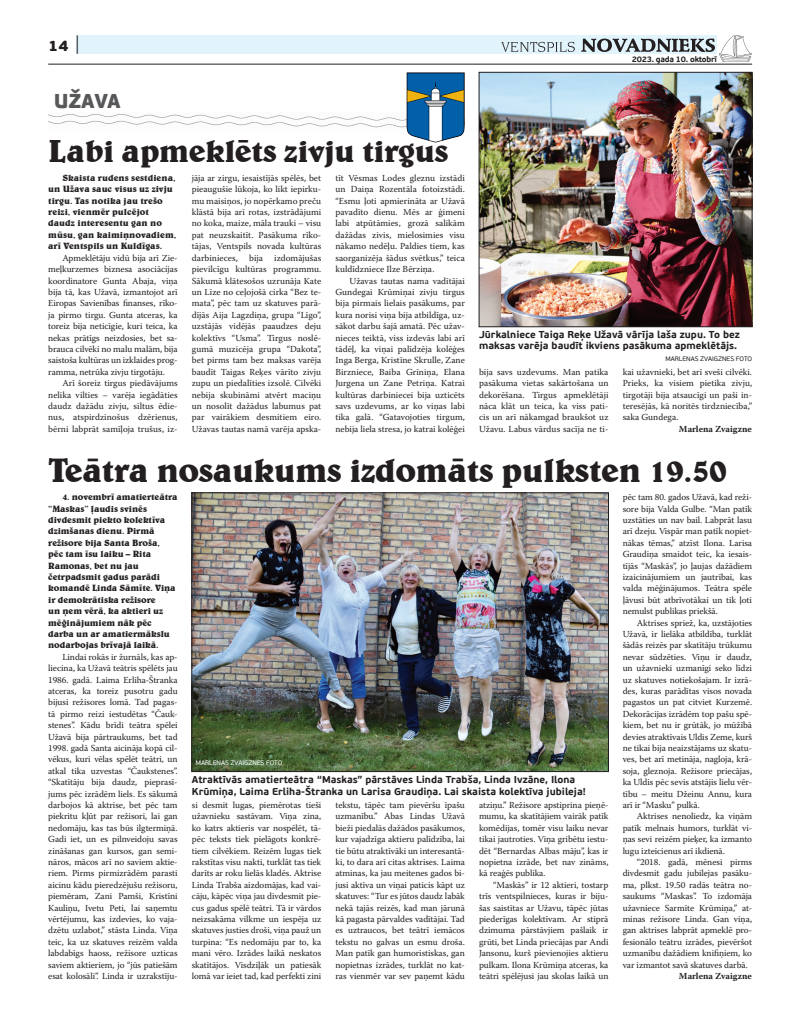
<style>
.page{position:relative;width:789px;height:1015px;background:#fff}
.page>*{position:absolute;margin:0;border:0;box-sizing:border-box;transform-origin:0 0}
.t1{font:700 34px "Belwe TL";letter-spacing:-.02em;color:#231f20}
.t2{font:700 32px "Belwe TL";letter-spacing:-.02em;color:#231f20}
.t3{font:900 20px "PF Beau Sans Pro";letter-spacing:-.01em;color:#57585a}
.t4{font:900 15px "PF Beau Sans Pro";color:#231f20}
.t5{font:700 10px/11.4px "PF Beau Sans Pro";color:#231f20}
.t6{font:9.2px/11.4px "Warnock Pro";letter-spacing:-.005em;color:#231f20;text-align:justify}
.t7{font:700 9.2px/11.4px "Belwe TL";letter-spacing:-.01em;color:#231f20}
.t8{font:700 9.2px "Warnock Pro";color:#231f20}
.t9{font:700 8px "PF Beau Sans Pro";letter-spacing:-.03em;color:#231f20}
.t10{font:6.5px "PF Beau Sans Pro";color:#231f20}
.t11{font:6.5px "PF Beau Sans Pro";color:#fff}
.s1{font-weight:100;font-size:20px}
</style>
<div class="page">
<div style="left:77px;top:35px;width:639px;height:19px;background:#e1f4fc"></div>
<hr style="left:48px;top:64px;width:703px;height:1px;background:#231f20">
<img style="left:719px;top:35px;width:32px;height:27px">
<svg style="left:581px;top:39px;width:133px;height:13px"></svg>
<svg style="left:501px;top:42px;width:73px;height:10px"></svg>
<img style="left:48px;top:114px;width:357px;height:14px">
<img style="left:193px;top:495px;width:413px;height:275px">
<div style="left:191px;top:493px;width:417px;height:279px;border:1px solid #231f20"></div>
<img style="left:480px;top:74px;width:269px;height:251px">
<div style="left:478px;top:72px;width:273px;height:255px;border:1px solid #231f20"></div>
<img style="left:405px;top:72px;width:60px;height:71px">
<h3 class="t4" style="left:48px;top:36px;width:33px">14 <span class="s1">|</span></h3>
<h3 class="t3" style="left:54px;top:88px;width:68px">UŽAVA</h3>
<h2 class="t2" style="left:48px;top:131px;width:401px">Labi apmeklēts zivju tirgus</h2>
<p class="t7" style="left:48px;top:172px;width:129px;text-indent:14px">Skaista rudens sestdiena, un Užava sauc visus uz zivju tirgu. Tas notika jau trešo reizi, vienmēr pulcējot daudz interesentu gan no mūsu, gan kaimiņnovadiem, arī Ventspils un Kuldīgas.</p>
<p class="t6" style="left:48px;top:252px;width:131px;text-indent:14px">Apmeklētāju vidū bija arī Zie&shy;meļkurzemes biznesa asociācijas koordinatore Gunta Abaja, viņa bija tā, kas Užavā, izmantojot arī Eiropas Savienības finanses, rīko&shy;ja pirmo tirgu. Gunta atceras, ka toreiz bija neticīgie, kuri teica, ka nekas prātīgs neizdosies, bet sa&shy;brauca cilvēki no malu malām, bija saistoša kultūras un izklaides prog&shy;ramma, netrūka zivju tirgotāju.</p>
<p class="t6" style="left:48px;top:377px;width:131px;text-indent:14px">Arī šoreiz tirgus piedāvājums nelika vilties – varēja iegādāties daudz dažādu zivju, siltus ēdie&shy;nus, atspirdzinošus dzērienus, bērni labprāt samīļoja trušus, iz-</p>
<p class="t6" style="left:192px;top:172px;width:131px">jāja ar zirgu, iesaistījās spēlēs, bet pieaugušie lūkoja, ko likt iepirku&shy;mu maisiņos, jo nopērkamo preču klāstā bija arī rotas, izstrādājumi no koka, maize, māla trauki – visu pat neuzskaitīt. Pasākuma rīko&shy;tājas, Ventspils novada kultūras darbinieces, bija izdomājušas pievilcīgu kultūras programmu.<br>Sākumā klātesošos uzrunāja Kate un Līze no ceļojošā cirka “Bez te&shy;mata”, pēc tam uz skatuves parā&shy;dījās Aija Lagzdiņa, grupa “Līgo”, uzstājās vidējās paaudzes deju kolektīvs “Usma”. Tirgus noslē&shy;gumā muzicēja grupa “Dakota”, bet pirms tam bez maksas varēja baudīt Taigas Reķes vārīto zivju zupu un piedalīties izsolē. Cilvēki nebija skubināmi atvērt maciņu un nosolīt dažādus labumus pat par vairākiem desmitiem eiro.<br>Užavas tautas namā varēja apska-</p>
<p class="t6" style="left:335px;top:172px;width:131px">tīt Vēsmas Lodes gleznu izstādi un Daiņa Rozentāla fotoizstādi. “Esmu ļoti apmierināta ar Užavā pavadīto dienu. Mēs ar ģimeni labi atpūtāmies, grozā salikām dažādas zivis, mielosimies visu nākamo nedēļu. Paldies tiem, kas saorganizēja šādus svētkus,” teica kuldīdzniece Ilze Bērziņa.</p>
<p class="t6" style="left:335px;top:275px;width:131px;text-indent:14px">Užavas tautas nama vadītājai Gundegai Krūmiņai zivju tirgus bija pirmais lielais pasākums, par kura norisi viņa bija atbildīga, uz&shy;sākot darbu šajā amatā. Pēc užav&shy;nieces teiktā, viss izdevās labi arī tādēļ, ka viņai palīdzēja kolēģes Inga Berga, Kristīne Skrulle, Zane Birzniece, Baiba Grīniņa, Elana Jurgena un Zane Petriņa. Katrai kultūras darbiniecei bija uzticēts savs uzdevums, ar ko viņas labi tika galā. “Gatavojoties tirgum, nebija liela stresa, jo katrai kolēģei</p>
<p class="t9" style="left:631px;top:54px;width:87px">2023. gada 10. oktobrī</p>
<p class="t5" style="left:478px;top:329px;width:262px">Jūrkalniece Taiga Reķe Užavā vārīja laša zupu. To bez maksas varēja baudīt ikviens pasākuma apmeklētājs.</p>
<p class="t10" style="left:665px;top:355px;width:88px">MARLENAS ZVAIGZNES FOTO</p>
<p class="t6" style="left:478px;top:366px;width:131px">bija savs uzdevums. Man patika pasākuma vietas sakārtošana un dekorēšana. Tirgus apmeklētāji nāca klāt un teica, ka viss pati&shy;cis un arī nākamgad braukšot uz Užavu. Labus vārdus sacīja ne ti-</p>
<p class="t6" style="left:622px;top:366px;width:131px">kai užavnieki, bet arī sveši cilvēki.<br>Prieks, ka visiem pietika zivju, tirgotāji bija atsaucīgi un paši in&shy;teresējās, kā noritēs tirdzniecība,” saka Gundega.</p>
<p class="t8" style="left:678px;top:423px;width:75px">Marlena Zvaigzne</p>
<h1 class="t1" style="left:48px;top:449px;width:679px">Teātra nosaukums izdomāts pulksten 19.50</h1>
<p class="t7" style="left:48px;top:491px;width:131px;text-indent:14px">4. novembrī amatierteātra “Maskas” ļaudis svinēs divdesmit piekto kolektīva dzimšanas dienu. Pirmā režisore bija Santa Broša,<br>pēc tam īsu laiku – Rita<br>Ramonas, bet nu jau četrpadsmit gadus parādi komandē Linda Sāmīte. Viņa ir demokrātiska režisore<br>un ņem vērā, ka aktieri uz mēģinājumiem nāk pēc darba un ar amatiermākslu nodarbojas brīvajā laikā.</p>
<p class="t6" style="left:48px;top:651px;width:131px;text-indent:14px">Lindai rokās ir žurnāls, kas ap&shy;liecina, ka Užavā teātris spēlēts jau 1986. gadā. Laima Erliha-Štranka atceras, ka toreiz pusotru gadu bijusi režisores lomā. Tad pagas&shy;tā pirmo reizi iestudētas “Čauk&shy;stenes”. Kādu brīdi teātra spēlei Užavā bija pārtraukums, bet tad 1998. gadā Santa aicināja kopā cil&shy;vēkus, kuri vēlas spēlēt teātri, un atkal tika uzvestas “Čaukstenes”. “Skatītāju bija daudz, pieprasī&shy;jums pēc izrādēm liels. Es sākumā darbojos kā aktrise, bet pēc tam piekritu kļūt par režisori, lai gan nedomāju, kas tas būs ilgtermiņā.<br>Gadi iet, un es pilnveidoju savas zināšanas gan kursos, gan semi&shy;nāros, mācos arī no saviem aktie&shy;riem. Pirms pirmizrādēm parasti aicinu kādu pieredzējušu režisoru, piemēram, Zani Pamši, Kristīni Kauliņu, Ivetu Peti, lai saņemtu vērtējumu, kas izdevies, ko vaja&shy;dzētu uzlabot,” stāsta Linda. Viņa teic, ka uz skatuves reizēm valda labdabīgs haoss, režisore uzticas saviem aktieriem, jo “jūs patiešām esat kolosāli”. Linda ir uzrakstīju-</p>
<p class="t11" style="left:196px;top:759px;width:88px">MARLENAS ZVAIGZNES FOTO</p>
<p class="t5" style="left:192px;top:774px;width:395px">Atraktīvās amatierteātra “Maskas” pārstāves Linda Trabša, Linda Ivzāne, Ilona<br>Krūmiņa, Laima Erliha-Štranka un Larisa Graudiņa. Lai skaista kolektīva jubileja!</p>
<p class="t6" style="left:192px;top:799px;width:131px">si desmit lugas, piemērotas tieši užavnieku sastāvam. Viņa zina, ko katrs aktieris var nospēlēt, tā&shy;pēc teksts tiek pielāgots konkrē&shy;tiem cilvēkiem. Reizēm lugas tiek rakstītas visu nakti, turklāt tas tiek darīts ar roku lielās kladēs. Aktrise Linda Trabša aizdomājas, kad vai&shy;cāju, kāpēc viņa jau divdesmit pie&shy;cus gadus spēlē teātri. Tā ir vārdos neizsakāma vilkme un iespēja uz skatuves justies droši, viņa pauž un turpina: “Es nedomāju par to, ka mani vēro. Izrādes laikā neskatos skatītājos. Visdziļāk un patiesāk lomā var ieiet tad, kad perfekti zini</p>
<p class="t6" style="left:335px;top:799px;width:131px">tekstu, tāpēc tam pievēršu īpašu uzmanību.” Abas Lindas Užavā bieži piedalās dažādos pasākumos, kur vajadzīga aktieru palīdzība, lai tie būtu atraktīvāki un interesantā&shy;ki, to dara arī citas aktrises. Laima atminas, ka jau meitenes gados bi&shy;jusi aktīva un viņai paticis kāpt uz skatuves: “Tur es jūtos daudz labāk nekā tajās reizēs, kad man jārunā kā pagasta pārvaldes vadītājai. Tad es uztraucos, bet teātrī iemācos tekstu no galvas un esmu droša.<br>Man patīk gan humoristiskas, gan nopietnas izrādes, turklāt no kat&shy;ras vienmēr var sev paņemt kādu</p>
<p class="t6" style="left:478px;top:799px;width:131px">atziņu.” Režisore apstiprina pieņē&shy;mumu, ka skatītājiem vairāk patīk komēdijas, tomēr visu laiku nevar tikai jautroties. Viņa gribētu iestu&shy;dēt “Bernardas Albas māju”, kas ir nopietna izrāde, bet nav zināms, kā reaģēs publika.</p>
<p class="t6" style="left:478px;top:879px;width:131px;text-indent:14px">“Maskās” ir 12 aktieri, tostarp trīs ventspilnieces, kuras ir biju&shy;šas saistītas ar Užavu, tāpēc jūtas piederīgas kolektīvam. Ar stiprā dzimuma pārstāvjiem pašlaik ir grūti, bet Linda priecājas par Andi Jansonu, kurš pievienojies aktieru pulkam. Ilona Krūmiņa atceras, ka teātri spēlējusi jau skolas laikā un</p>
<p class="t6" style="left:622px;top:491px;width:131px">pēc tam 80. gados Užavā, kad reži&shy;sore bija Valda Gulbe. “Man patīk uzstāties un nav bail. Labprāt lasu arī dzeju. Vispār man patīk nopiet&shy;nākas tēmas,” atzīst Ilona. Larisa Graudiņa smaidot teic, ka iesais&shy;tījās “Maskās”, jo ļaujas dažādiem izaicinājumiem un jautrībai, kas valda mēģinājumos. Teātra spēle ļāvusi būt atbrīvotākai un tik ļoti nemulst publikas priekšā.</p>
<p class="t6" style="left:622px;top:617px;width:131px;text-indent:14px">Aktrises spriež, ka, uzstājoties Užavā, ir lielāka atbildība, turklāt šādās reizēs par skatītāju trūkumu nevar sūdzēties. Viņu ir daudz, un užavnieki uzmanīgi seko līdzi uz skatuves notiekošajam. Ir izrā&shy;des, kuras parādītas visos novada pagastos un pat citviet Kurzemē.<br>Dekorācijas izrādēm top pašu spē&shy;kiem, bet nu ir grūtāk, jo mūžībā devies atraktīvais Uldis Zeme, kurš ne tikai bija neaizstājams uz skatu&shy;ves, bet arī metināja, nagloja, krā&shy;soja, gleznoja. Režisore priecājas, ka Uldis pēc sevis atstājis lielu vēr&shy;tību – meitu Džeinu Annu, kura arī ir “Masku” pulkā.</p>
<p class="t6" style="left:622px;top:810px;width:131px;text-indent:14px">Aktrises nenoliedz, ka viņām patīk melnais humors, turklāt vi&shy;ņas sevi reizēm pieķer, ka izmanto lugu izteicienus arī ikdienā.</p>
<p class="t6" style="left:622px;top:856px;width:131px;text-indent:14px">“2018. gadā, mēnesi pirms divdesmit gadu jubilejas pasāku&shy;ma, plkst. 19.50 radās teātra no&shy;saukums “Maskas”. To izdomāja užavniece Sarmīte Krūmiņa,” at&shy;minas režisore Linda. Gan viņa, gan aktrises labprāt apmeklē pro&shy;fesionālo teātru izrādes, pievēršot uzmanību dažādiem knifiņiem, ko var izmantot savā skatuves darbā.</p>
<p class="t8" style="left:678px;top:970px;width:75px">Marlena Zvaigzne</p>
</div>
